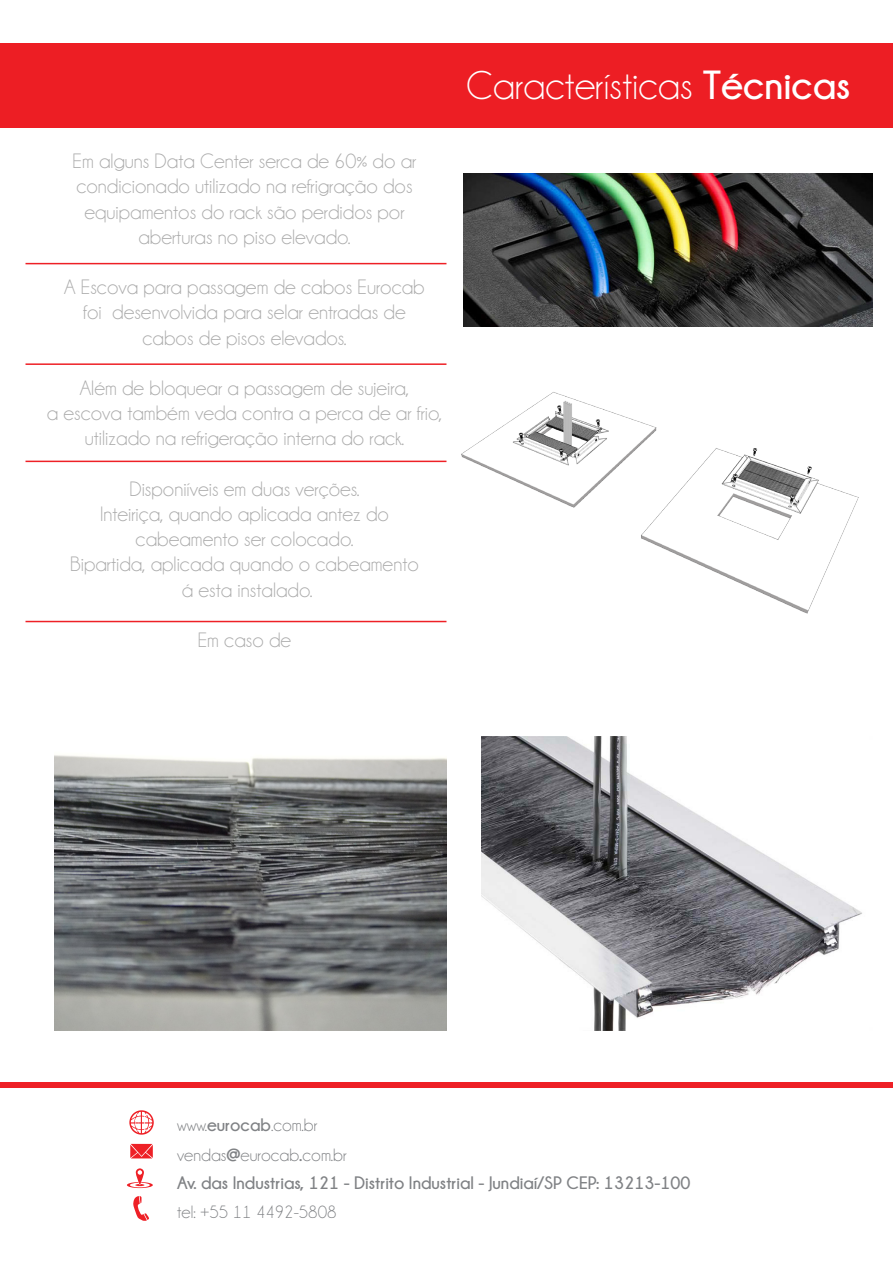
<style>
.page{position:relative;width:893px;height:1263px;background:#fff}
.page>*{position:absolute;margin:0;border:0;box-sizing:border-box;transform-origin:0 0}
.t1{font:40.5px "Champagne&Limousines";color:#fff}
.t2{font:21px "Champagne&Limousines";color:#ababab}
.t3{font:700 18px "Champagne&Limousines";color:#808285}
.t4{font:18px "Champagne&Limousines";color:#808285}
.s1{font-weight:700}
</style>
<div class="page">
<svg style="left:127px;top:1168px;width:26px;height:20px"></svg>
<svg style="left:130px;top:1144px;width:23px;height:14px"></svg>
<svg style="left:133px;top:1196px;width:16px;height:25px"></svg>
<svg style="left:129px;top:1110px;width:25px;height:25px"></svg>
<hr style="left:26px;top:263px;width:420px;height:1px;background:#ee2026">
<hr style="left:26px;top:363px;width:420px;height:2px;background:#ee2026">
<hr style="left:26px;top:461px;width:420px;height:1px;background:#ee2026">
<hr style="left:26px;top:621px;width:420px;height:1px;background:#ee2026">
<div style="left:0;top:1082px;width:893px;height:6px;background:#ee2026"></div>
<img style="left:461px;top:392px;width:398px;height:222px">
<img style="left:481px;top:736px;width:381px;height:294px">
<img style="left:55px;top:755px;width:392px;height:275px">
<img style="left:463px;top:173px;width:410px;height:154px">
<div style="left:0;top:43px;width:893px;height:84px;background:#ed1e24"></div>
<p class="t2" style="left:73px;top:151px;width:345px">Em alguns Data Center serca de 60% do ar</p>
<p class="t2" style="left:76px;top:176px;width:338px">condicionado utilizado na refrigração dos</p>
<p class="t2" style="left:84px;top:201px;width:322px">equipamentos do rack são perdidos por</p>
<p class="t2" style="left:138px;top:226px;width:214px">aberturas no piso elevado.</p>
<p class="t2" style="left:64px;top:277px;width:362px">A Escova para passagem de cabos Eurocab</p>
<p class="t2" style="left:83px;top:302px;width:324px">foi desenvolvida para selar entradas de</p>
<p class="t2" style="left:142px;top:327px;width:206px">cabos de pisos elevados.</p>
<p class="t2" style="left:80px;top:377px;width:331px">Além de bloquear a passagem de sujeira,</p>
<p class="t2" style="left:47px;top:403px;width:397px">a escova também veda contra a perca de ar frio,</p>
<p class="t2" style="left:85px;top:428px;width:321px">utilizado na refrigeração interna do rack.</p>
<p class="t2" style="left:129px;top:478px;width:231px">Disponiíveis em duas verções.</p>
<p class="t2" style="left:100px;top:503px;width:290px">Inteiriça, quando aplicada antez do</p>
<p class="t2" style="left:136px;top:529px;width:219px">cabeamento ser colocado.</p>
<p class="t2" style="left:70px;top:554px;width:350px">Bipartida, aplicada quando o cabeamento</p>
<p class="t2" style="left:182px;top:579px;width:132px">á esta instalado.</p>
<p class="t2" style="left:198px;top:629px;width:95px">Em caso de</p>
<p class="t1" style="left:466px;top:65px;width:386px">Características <span class="s1">Técnicas</span></p>
<p class="t4" style="left:177px;top:1116px;width:142px">www.<span class="s1">eurocab</span>.com.br</p>
<p class="t4" style="left:177px;top:1146px;width:171px">vendas<span class="s1">@</span>eurocab<span class="s1">.</span>com.br</p>
<p class="t3" style="left:177px;top:1173px;width:515px">Av. das Industrias, 121 - Distrito Industrial - Jundiaí/SP CEP: 13213-100</p>
<p class="t4" style="left:177px;top:1203px;width:161px">tel: +55 11 4492-5808</p>
</div>
